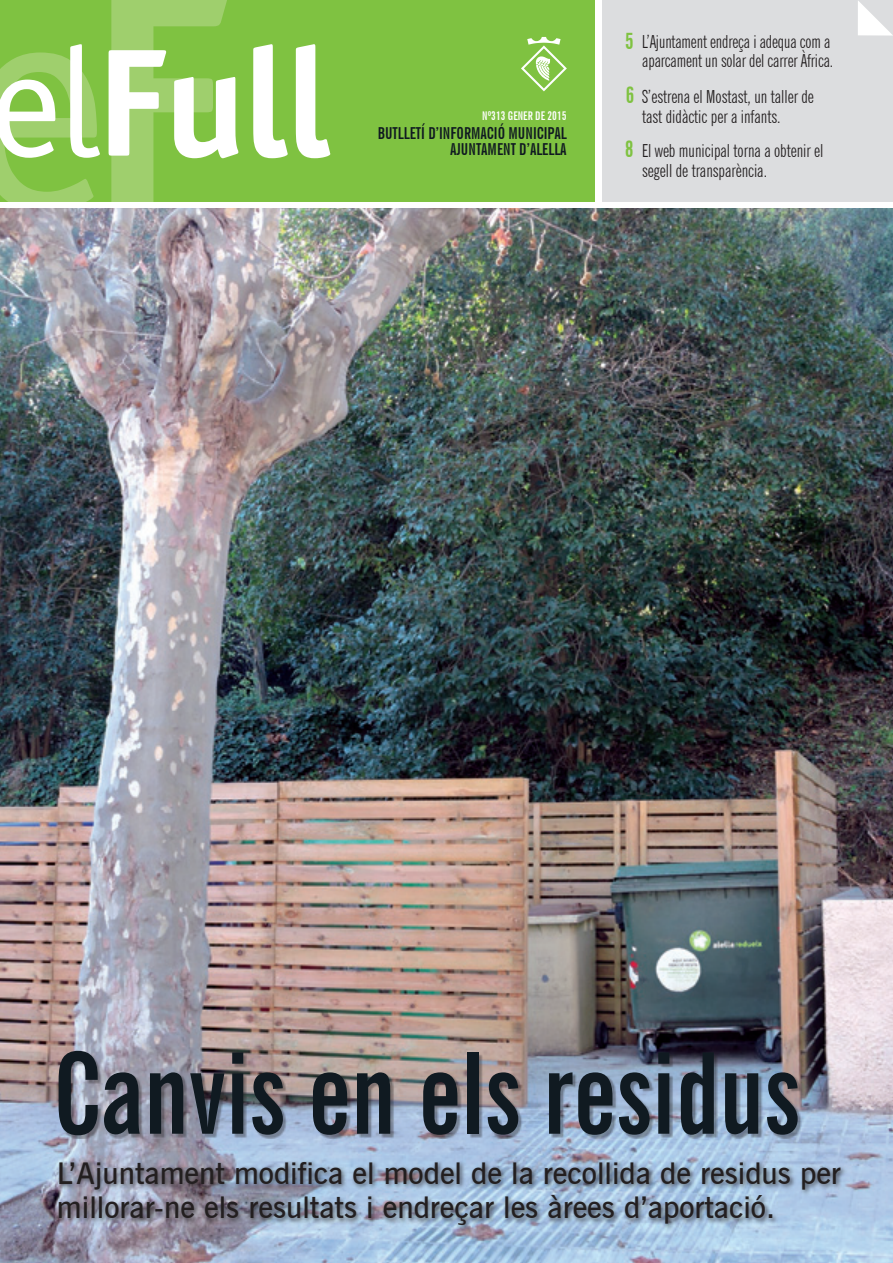
<style>
.page{position:relative;width:893px;height:1263px;background:#fff}
.page>*{position:absolute;margin:0;border:0;box-sizing:border-box;transform-origin:0 0}
.t1{font:700 extra-condensed 112.5px "News Gothic BT";color:#101a21}
.t2{font:600 30px/34.5px "News Gothic BT";color:#231f20}
.t3{font:700 extra-condensed 22.5px "News Gothic BT";color:#7fc241}
.t4{font:extra-condensed 18px/19.5px "News Gothic BT";color:#231f20}
.t5{font:700 extra-condensed 16.5px/16.5px "News Gothic BT";color:#101a21;text-align:right}
.t6{font:700 extra-condensed 12px "News Gothic BT";color:#fff}
</style>
<div class="page">
<img style="left:0;top:209px;width:893px;height:1054px">
<div style="left:603px;top:0;width:290px;height:201px;background:#dcdddf"></div>
<svg style="left:858px;top:1px;width:35px;height:35px"></svg>
<div style="left:56px;top:1158px;width:790px;height:73px;background:#231f20;opacity:.75"></div>
<div style="left:61px;top:1052px;width:740px;height:87px;background:#231f20;opacity:.4"></div>
<div style="left:0;top:0;width:594px;height:201px;background:#7fc241"></div>
<svg style="left:0;top:44px;width:100px;height:157px"></svg>
<svg style="left:109px;top:0;width:129px;height:201px"></svg>
<svg style="left:253px;top:44px;width:35px;height:114px"></svg>
<svg style="left:296px;top:44px;width:34px;height:114px"></svg>
<svg style="left:521px;top:37px;width:46px;height:54px"></svg>
<p class="t6" style="left:482px;top:108px;width:86px">Nº313 GENER DE 2015</p>
<p class="t5" style="left:378px;top:125px;width:190px">BUTLLETÍ D’INFORMACIÓ MUNICIPAL<br>AJUNTAMENT d’ALELLA</p>
<p class="t3" style="left:625px;top:27px;width:10px">5</p>
<p class="t3" style="left:625px;top:81px;width:10px">6</p>
<p class="t3" style="left:625px;top:135px;width:10px">8</p>
<p class="t4" style="left:642px;top:31px;width:193px">L’Ajuntament endreça i adequa com a aparcament un solar del carrer Àfrica.</p>
<p class="t4" style="left:642px;top:87px;width:173px">S’estrena el Mostast, un taller de tast didàctic per a infants.</p>
<p class="t4" style="left:642px;top:141px;width:183px">El web municipal torna a obtenir el segell de transparència.</p>
<h1 class="t1" style="left:53px;top:1025px;width:749px">Canvis en els residus</h1>
<h2 class="t2" style="left:57px;top:1156px;width:785px">L’Ajuntament modifica el model de la recollida de residus per millorar-ne els resultats i endreçar les àrees d’aportació.</h2>
</div>
